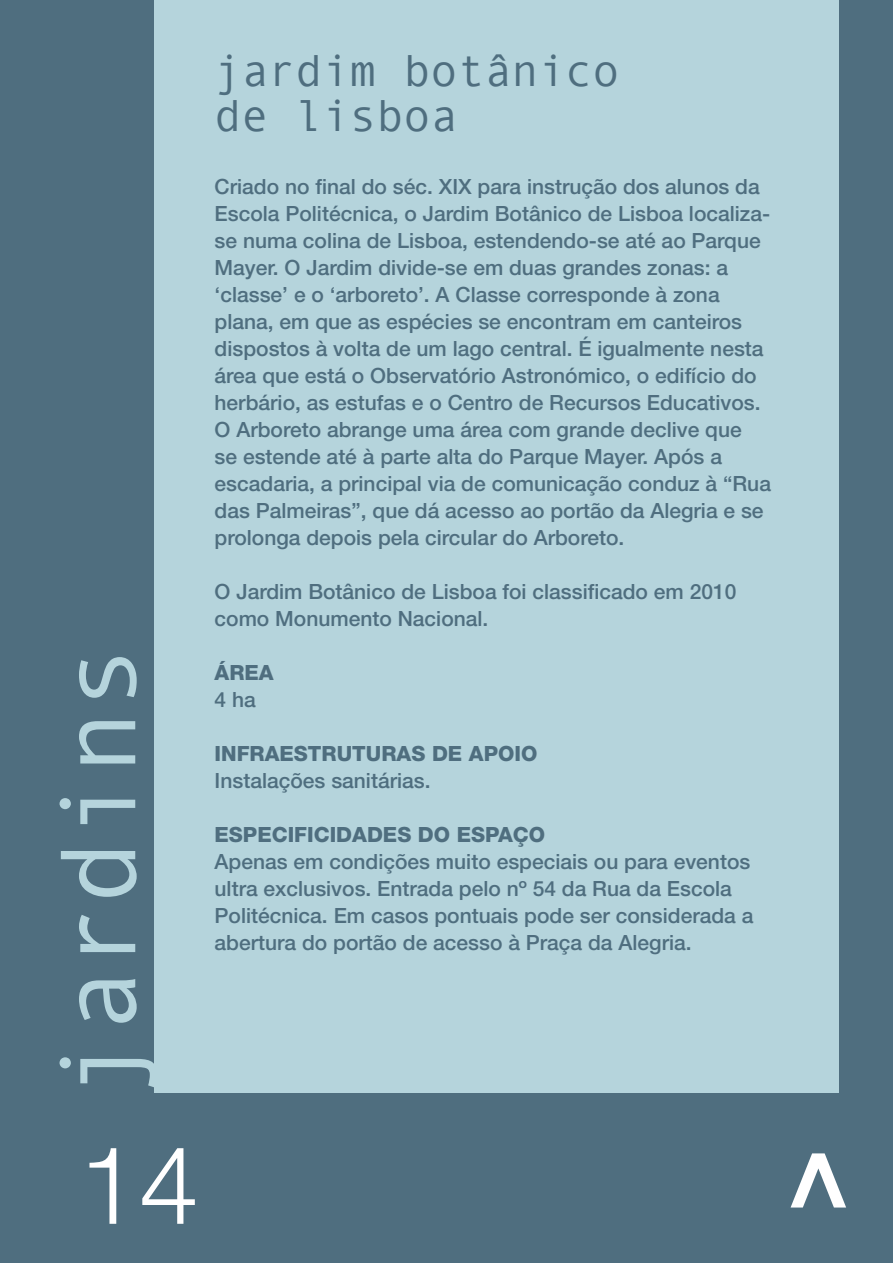
<style>
.page{position:relative;width:893px;height:1263px;background:#4f6e7f}
.page>*{position:absolute;margin:0;border:0;box-sizing:border-box;transform-origin:0 0}
.t1{font:108px "Andale Mono";color:#b5d4dc}
.t2{font:300 108px "Helvetica Neue LT Std";color:#fff}
.t3{font:700 106.5px "Helvetica Neue LT Std";color:#fff}
.t4{font:45px "Andale Mono";color:#4f6e7f}
.t5{font:500 21px/27px "Helvetica Neue LT Std";color:#4f6e7f}
.t6{font:800 21px "Helvetica Neue LT Std";color:#4f6e7f}
</style>
<div class="page">
<div style="left:154px;top:0;width:685px;height:1093px;background:#b5d4dc"></div>
<p class="t1" style="left:28px;top:1099px;width:455px;rotate:-90deg">jardins</p>
<p class="t4" style="left:215px;top:41px;width:406px">jardim botânico</p>
<p class="t4" style="left:215px;top:86px;width:244px">de lisboa</p>
<p class="t5" style="left:215px;top:172px;width:558px">Criado no final do séc. XIX para instrução dos alunos da Escola Politécnica, o Jardim Botânico de Lisboa localiza&shy;se numa colina de Lisboa, estendendo-se até ao Parque Mayer. O Jardim divide-se em duas grandes zonas: a ‘classe’ e o ‘arboreto’. A Classe corresponde à zona plana, em que as espécies se encontram em canteiros dispostos à volta de um lago central. É igualmente nesta área que está o Observatório Astronómico, o edifício do herbário, as estufas e o Centro de Recursos Educativos.<br>O Arboreto abrange uma área com grande declive que<br>se estende até à parte alta do Parque Mayer. Após a escadaria, a principal via de comunicação conduz à “Rua das Palmeiras”, que dá acesso ao portão da Alegria e se prolonga depois pela circular do Arboreto.</p>
<p class="t5" style="left:215px;top:577px;width:523px">O Jardim Botânico de Lisboa foi classificado em 2010 como Monumento Nacional.</p>
<p class="t6" style="left:215px;top:660px;width:61px">ÁREA</p>
<p class="t5" style="left:215px;top:685px;width:43px">4 ha</p>
<p class="t6" style="left:215px;top:741px;width:324px">INFRAESTRUTURAS DE APOIO</p>
<p class="t5" style="left:215px;top:766px;width:217px">Instalações sanitárias.</p>
<p class="t6" style="left:215px;top:822px;width:332px">ESPECIFICIDADES DO ESPAÇO</p>
<p class="t5" style="left:215px;top:847px;width:540px">Apenas em condições muito especiais ou para eventos ultra exclusivos. Entrada pelo nº 54 da Rua da Escola Politécnica. Em casos pontuais pode ser considerada a abertura do portão de acesso à Praça da Alegria.</p>
<h1 class="t2" style="left:79px;top:1119px;width:122px">14</h1>
<p class="t3" style="left:895px;top:1148px;width:65px;rotate:90deg">&lt;</p>
</div>
